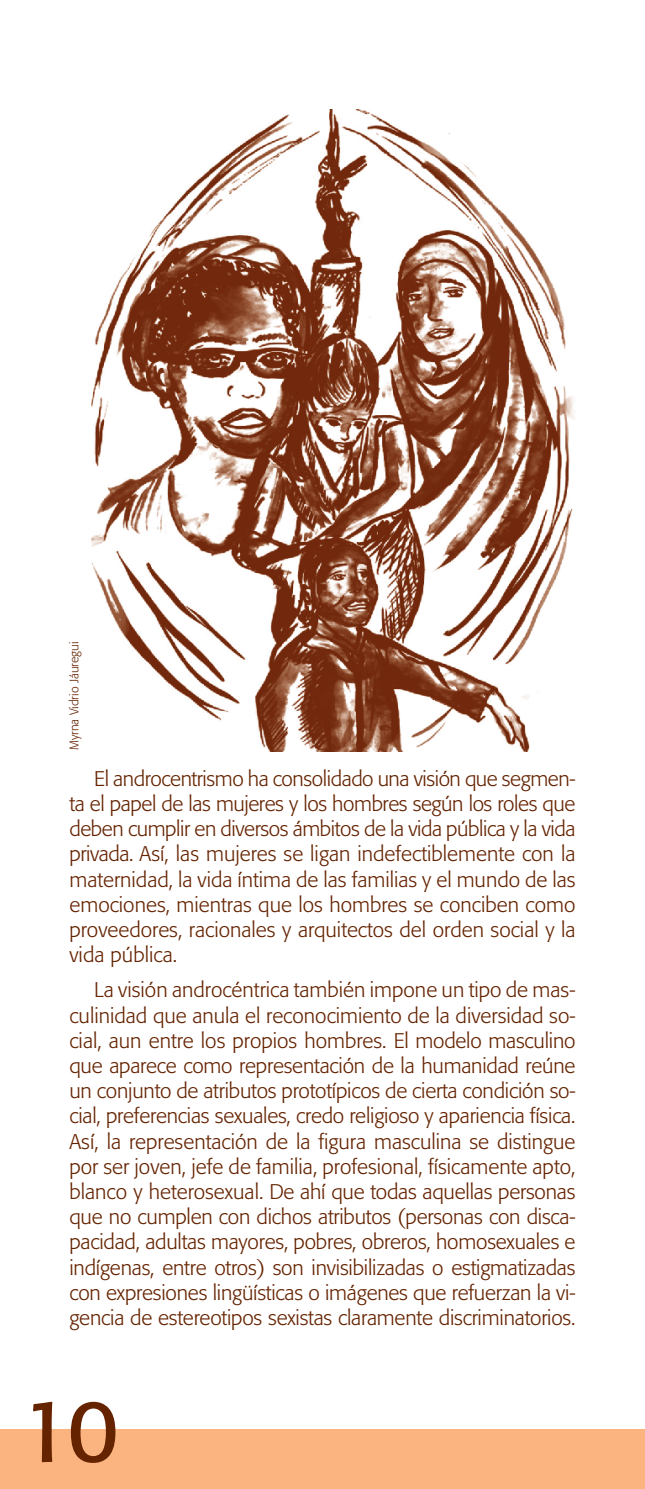
<style>
.page{position:relative;width:645px;height:1489px;background:#fff}
.page>*{position:absolute;margin:0;border:0;box-sizing:border-box;transform-origin:0 0}
.t1{font:87.5px "Formata";color:#652300}
.t2{font:300 21px/25.2px "Formata";letter-spacing:-.005em;color:#652300;text-align:justify}
.t3{font:300 12.25px "Formata";color:#652300}
</style>
<div class="page">
<div style="left:0;top:1429px;width:645px;height:59px;background:#fbb480"></div>
<img style="left:91px;top:109px;width:484px;height:642px">
<p class="t3" style="left:67px;top:750px;width:110px;rotate:-90deg">Myrna Vidrio Jáuregui</p>
<p class="t2" style="left:69px;top:765px;width:508px;text-indent:25px">El androcentrismo ha consolidado una visión que segmen&shy;ta el papel de las mujeres y los hombres según los roles que deben cumplir en diversos ámbitos de la vida pública y la vida privada. Así, las mujeres se ligan indefectiblemente con la maternidad, la vida íntima de las familias y el mundo de las emociones, mientras que los hombres se conciben como proveedores, racionales y arquitectos del orden social y la vida pública.</p>
<p class="t2" style="left:69px;top:977px;width:508px;text-indent:25px">La visión androcéntrica también impone un tipo de mas&shy;culinidad que anula el reconocimiento de la diversidad so&shy;cial, aun entre los propios hombres. El modelo masculino que aparece como representación de la humanidad reúne un conjunto de atributos prototípicos de cierta condición so&shy;cial, preferencias sexuales, credo religioso y apariencia física.<br>Así, la representación de la figura masculina se distingue por ser joven, jefe de familia, profesional, físicamente apto, blanco y heterosexual. De ahí que todas aquellas personas que no cumplen con dichos atributos (personas con disca&shy;pacidad, adultas mayores, pobres, obreros, homosexuales e indígenas, entre otros) son invisibilizadas o estigmatizadas con expresiones lingüísticas o imágenes que refuerzan la vi&shy;gencia de estereotipos sexistas claramente discriminatorios.</p>
<h1 class="t1" style="left:20px;top:1377px;width:100px">10</h1>
</div>
